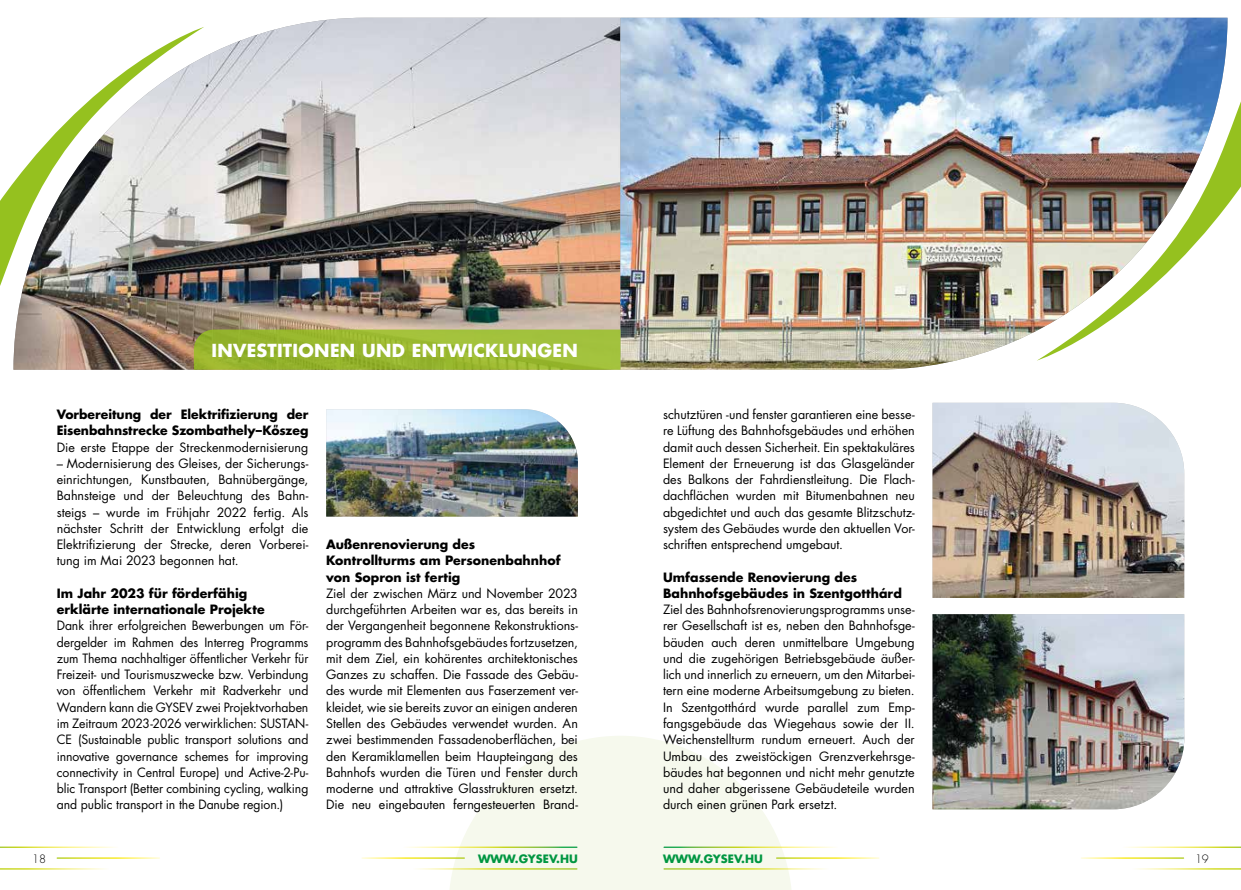
<style>
.page{position:relative;width:1241px;height:890px;background:#fff}
.page>*{position:absolute;margin:0;border:0;box-sizing:border-box;transform-origin:0 0}
.t1{font:700 17.5px "Futura LT Pro";letter-spacing:.02em;color:#fff}
.t2{font:12.5px/16.2px "Futura LT Pro";color:#000;text-align:justify}
.t3{font:700 12.5px/16.2px "Futura LT Pro";color:#000}
.t4{font:700 11.25px "Futura LT Pro";color:#009641}
.t5{font:300 11.25px "Futura LT Pro";color:#000}
</style>
<div class="page">
<svg style="left:448px;top:736px;width:344px;height:153px;fill:#f6f9ed"></svg>
<hr style="left:664px;top:868px;width:173px;height:1px;background:#fff">
<hr style="left:776px;top:857px;width:102px;height:1px;background:#fff">
<hr style="left:664px;top:846px;width:173px;height:1px;background:#fff">
<hr style="left:403px;top:868px;width:174px;height:1px;background:#fff">
<hr style="left:362px;top:857px;width:102px;height:1px;background:#fff">
<hr style="left:403px;top:846px;width:174px;height:1px;background:#fff">
<img style="left:13px;top:18px;width:607px;height:351px">
<svg style="left:0;top:27px;width:204px;height:277px"></svg>
<img style="left:620px;top:18px;width:607px;height:351px">
<img style="left:1036px;top:83px;width:204px;height:277px">
<svg style="left:194px;top:329px;width:426px;height:40px;background:#9ab833"></svg>
<img style="left:932px;top:402px;width:251px;height:195px">
<img style="left:932px;top:614px;width:251px;height:195px">
<img style="left:326px;top:409px;width:252px;height:107px">
<h1 class="t1" style="left:211px;top:337px;width:368px">INVESTITIONEN UND ENTWICKLUNGEN</h1>
<p class="t3" style="left:57px;top:406px;width:253px">Vorbereitung der Elektrifizierung der<br>Eisenbahnstrecke Szombathely–Kőszeg</p>
<p class="t2" style="left:57px;top:438px;width:253px">Die erste Etappe der Streckenmodernisierung</p>
<p class="t2" style="left:57px;top:455px;width:253px">– Modernisierung des Gleises, der Sicherungs&shy;einrichtungen, Kunstbauten, Bahnübergänge, Bahnsteige und der Beleuchtung des Bahn&shy;steigs – wurde im Frühjahr 2022 fertig. Als nächster Schritt der Entwicklung erfolgt die Elektrifizierung der Strecke, deren Vorberei&shy;tung im Mai 2023 begonnen hat.</p>
<p class="t3" style="left:57px;top:584px;width:209px">Im Jahr 2023 für förderfähig erklärte internationale Projekte</p>
<p class="t2" style="left:57px;top:617px;width:253px">Dank ihrer erfolgreichen Bewerbungen um För&shy;dergelder im Rahmen des Interreg Programms zum Thema nachhaltiger öffentlicher Verkehr für Freizeit- und Tourismuszwecke bzw. Verbindung von öffentlichem Verkehr mit Radverkehr und Wandern kann die GYSEV zwei Projektvorhaben im Zeitraum 2023-2026 verwirklichen: SUSTAN-CE (Sustainable public transport solutions and innovative governance schemes for improving connectivity in Central Europe) und Active-2-Pu&shy;blic Transport (Better combining cycling, walking and public transport in the Danube region.)</p>
<p class="t3" style="left:326px;top:536px;width:236px">Außenrenovierung des<br>Kontrollturms am Personenbahnhof von Sopron ist fertig</p>
<p class="t2" style="left:326px;top:585px;width:253px">Ziel der zwischen März und November 2023 durchgeführten Arbeiten war es, das bereits in der Vergangenheit begonnene Rekonstruktions&shy;programm des Bahnhofsgebäudes fortzusetzen, mit dem Ziel, ein kohärentes architektonisches Ganzes zu schaffen. Die Fassade des Gebäu&shy;des wurde mit Elementen aus Faserzement ver&shy;kleidet, wie sie bereits zuvor an einigen anderen Stellen des Gebäudes verwendet wurden. An zwei bestimmenden Fassadenoberflächen, bei den Keramiklamellen beim Haupteingang des Bahnhofs wurden die Türen und Fenster durch moderne und attraktive Glasstrukturen ersetzt.<br>Die neu eingebauten ferngesteuerten Brand-</p>
<p class="t2" style="left:663px;top:406px;width:253px">schutztüren -und fenster garantieren eine besse&shy;re Lüftung des Bahnhofsgebäudes und erhöhen damit auch dessen Sicherheit. Ein spektakuläres Element der Erneuerung ist das Glasgeländer des Balkons der Fahrdienstleitung. Die Flach&shy;dachflächen wurden mit Bitumenbahnen neu abgedichtet und auch das gesamte Blitzschutz&shy;system des Gebäudes wurde den aktuellen Vor&shy;schriften entsprechend umgebaut.</p>
<p class="t3" style="left:663px;top:568px;width:240px">Umfassende Renovierung des<br>Bahnhofsgebäudes in Szentgotthárd</p>
<p class="t2" style="left:663px;top:601px;width:253px">Ziel des Bahnhofsrenovierungsprogramms unse&shy;rer Gesellschaft ist es, neben den Bahnhofsge&shy;bäuden auch deren unmittelbare Umgebung und die zugehörigen Betriebsgebäude äußer&shy;lich und innerlich zu erneuern, um den Mitarbei&shy;tern eine moderne Arbeitsumgebung zu bieten.<br>In Szentgotthárd wurde parallel zum Emp&shy;fangsgebäude das Wiegehaus sowie der II.<br>Weichenstellturm rundum erneuert. Auch der Umbau des zweistöckigen Grenzverkehrsge&shy;bäudes hat begonnen und nicht mehr genutzte und daher abgerissene Gebäudeteile wurden durch einen grünen Park ersetzt.</p>
<p class="t5" style="left:32px;top:851px;width:15px">18</p>
<p class="t4" style="left:478px;top:849px;width:101px">WWW.GYSEV.HU</p>
<p class="t4" style="left:663px;top:849px;width:101px">WWW.GYSEV.HU</p>
<p class="t5" style="left:1194px;top:851px;width:15px">19</p>
</div>
